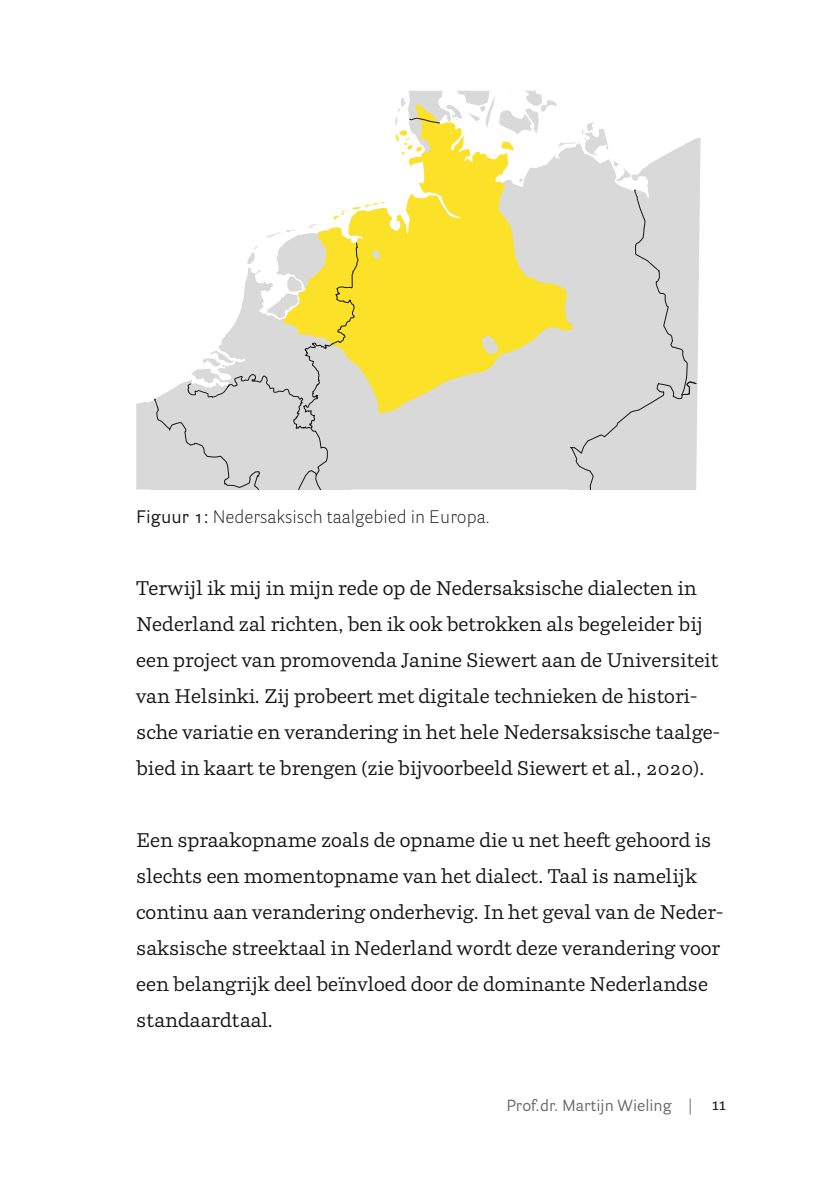
<style>
.page{position:relative;width:840px;height:1191px;background:#fff}
.page>*{position:absolute;margin:0;border:0;box-sizing:border-box;transform-origin:0 0}
.Alinea{font:19.6px/36px "Parry";color:#131413}
.Bijschrift{font:300 18px "Parry Grotesque";color:#131413}
.t1{font:16px "Parry Grotesque";color:#686867}
.s1{font-weight:400}
.s2{font-family:"Parry";font-size:17px;color:#131413}
</style>
<div class="page">
<div style="left:416px;top:414px;width:152px;height:75px;background:#d9d9d9"></div>
<svg style="left:407px;top:142px;width:162px;height:272px;background:#eddf75"></svg>
<svg style="left:481px;top:336px;width:17px;height:19px"></svg>
<svg style="left:395px;top:91px;width:163px;height:66px"></svg>
<svg style="left:136px;top:201px;width:280px;height:288px"></svg>
<svg style="left:569px;top:123px;width:131px;height:366px;background:#dadada"></svg>
<p class="Bijschrift" style="left:136px;top:504px;width:355px"><span class="s1">Figuur 1:</span> Nedersaksisch taalgebied in Europa.</p>
<p class="Alinea" style="left:136px;top:570px;width:585px">Terwijl ik mij in mijn rede op de Nedersaksische dialecten in Nederland zal richten, ben ik ook betrokken als begeleider bij een project van promovenda Janine Siewert aan de Universiteit van Helsinki. Zij probeert met digitale technieken de histori&shy;sche variatie en verandering in het hele Nedersaksische taalge&shy;bied in kaart te brengen (zie bijvoorbeeld Siewert et al., 2020).</p>
<p class="Alinea" style="left:136px;top:822px;width:588px">Een spraakopname zoals de opname die u net heeft gehoord is slechts een momentopname van het dialect. Taal is namelijk continu aan verandering onderhevig. In het geval van de Neder&shy;saksische streektaal in Nederland wordt deze verandering voor een belangrijk deel beïnvloed door de dominante Nederlandse standaardtaal.</p>
<p class="t1" style="left:506px;top:1094px;width:221px">Prof.dr. Martijn Wieling | <span class="s2">11</span></p>
</div>
